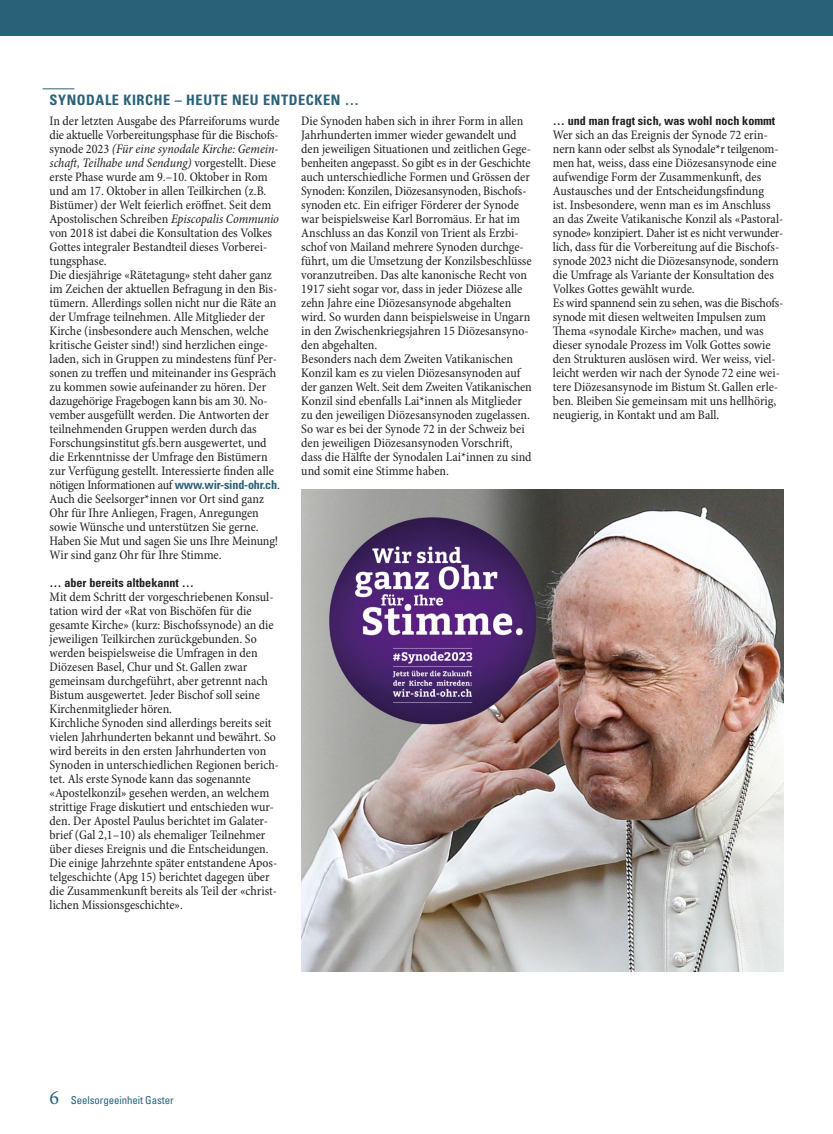
<style>
.page{position:relative;width:833px;height:1134px;background:#fff}
.page>*{position:absolute;margin:0;border:0;box-sizing:border-box;transform-origin:0 0}
.t1{font:700 condensed 14.38px "Univers LT Std";letter-spacing:.04em;color:#296179}
.t2{font:condensed 13.12px/14px "Minion Pro";color:#231f20}
.t3{font:700 condensed 12.12px "Univers LT Std";color:#231f20}
.t4{font:condensed 10.88px "Univers LT Std";letter-spacing:-.01em;color:#296179}
.s1{font-style:italic}
.s2{font-family:"Univers LT Std";font-weight:700;font-size:12.12px;color:#296179}
.s3{font-family:"Minion Pro";font-stretch:normal;font-size:20px}
</style>
<div class="page">
<div style="left:0;top:0;width:833px;height:35px;background:#296179"></div>
<hr style="left:43px;top:89px;width:31px;height:1px;background:#296179">
<img style="left:301px;top:490px;width:482px;height:482px">
<p class="t1" style="left:50px;top:91px;width:311px">SYNODALE KIRCHE – HEUTE NEU ENTDECKEN …</p>
<p class="t2" style="left:50px;top:114px;width:232px">In der letzten Ausgabe des Pfarreiforums wurde die aktuelle Vorbereitungsphase für die Bischofs&shy;synode 2023 <span class="s1">(Für eine synodale Kirche: Gemein&shy;schaft, Teilhabe und Sendung)</span> vorgestellt. Diese erste Phase wurde am 9.–10. Oktober in Rom und am 17. Oktober in allen Teilkirchen (z.B.<br>Bistümer) der Welt feierlich eröffnet. Seit dem Apostolischen Schreiben <span class="s1">Episcopalis Communio </span>von 2018 ist dabei die Konsultation des Volkes Gottes integraler Bestandteil dieses Vorberei&shy;tungsphase.<br>Die diesjährige «Rätetagung» steht daher ganz im Zeichen der aktuellen Befragung in den Bis&shy;tümern. Allerdings sollen nicht nur die Räte an der Umfrage teilnehmen. Alle Mitglieder der Kirche (insbesondere auch Menschen, welche kritische Geister sind!) sind herzlichen einge&shy;laden, sich in Gruppen zu mindestens fünf Per&shy;sonen zu treffen und miteinander ins Gespräch zu kommen sowie aufeinander zu hören. Der dazugehörige Fragebogen kann bis am 30. No&shy;vember ausgefüllt werden. Die Antworten der teilnehmenden Gruppen werden durch das Forschungsinstitut gfs.bern ausgewertet, und die Erkenntnisse der Umfrage den Bistümern zur Verfügung gestellt. Interessierte finden alle nötigen Informationen auf <span class="s2">www.wir-sind-ohr.ch</span>.<br>Auch die Seelsorger*innen vor Ort sind ganz Ohr für Ihre Anliegen, Fragen, Anregungen sowie Wünsche und unterstützen Sie gerne.<br>Haben Sie Mut und sagen Sie uns Ihre Meinung!<br>Wir sind ganz Ohr für Ihre Stimme.</p>
<p class="t3" style="left:50px;top:575px;width:146px">… aber bereits altbekannt …</p>
<p class="t2" style="left:50px;top:590px;width:231px">Mit dem Schritt der vorgeschriebenen Konsul&shy;tation wird der «Rat von Bischöfen für die gesamte Kirche» (kurz: Bischofssynode) an die jeweiligen Teilkirchen zurückgebunden. So werden beispielsweise die Umfragen in den Diözesen Basel, Chur und St.Gallen zwar gemeinsam durchgeführt, aber getrennt nach Bistum ausgewertet. Jeder Bischof soll seine Kirchenmitglieder hören.<br>Kirchliche Synoden sind allerdings bereits seit vielen Jahrhunderten bekannt und bewährt. So wird bereits in den ersten Jahrhunderten von Synoden in unterschiedlichen Regionen berich&shy;tet. Als erste Synode kann das sogenannte «Apostelkonzil» gesehen werden, an welchem strittige Frage diskutiert und entschieden wur&shy;den. Der Apostel Paulus berichtet im Galater&shy;brief (Gal 2,1–10) als ehemaliger Teilnehmer über dieses Ereignis und die Entscheidungen.<br>Die einige Jahrzehnte später entstandene Apos&shy;telgeschichte (Apg 15) berichtet dagegen über die Zusammenkunft bereits als Teil der «christ&shy;lichen Missionsgeschichte».</p>
<p class="t2" style="left:301px;top:114px;width:232px">Die Synoden haben sich in ihrer Form in allen Jahrhunderten immer wieder gewandelt und den jeweiligen Situationen und zeitlichen Gege&shy;benheiten angepasst. So gibt es in der Geschichte auch unterschiedliche Formen und Grössen der Synoden: Konzilen, Diözesansynoden, Bischofs&shy;synoden etc. Ein eifriger Förderer der Synode war beispielsweise Karl Borromäus. Er hat im Anschluss an das Konzil von Trient als Erzbi&shy;schof von Mailand mehrere Synoden durchge&shy;führt, um die Umsetzung der Konzilsbeschlüsse voranzutreiben. Das alte kanonische Recht von 1917 sieht sogar vor, dass in jeder Diözese alle zehn Jahre eine Diözesansynode abgehalten wird. So wurden dann beispielsweise in Ungarn in den Zwischenkriegsjahren 15 Diözesansyno&shy;den abgehalten.<br>Besonders nach dem Zweiten Vatikanischen Konzil kam es zu vielen Diözesansynoden auf der ganzen Welt. Seit dem Zweiten Vatikanischen Konzil sind ebenfalls Lai*innen als Mitglieder zu den jeweiligen Diözesansynoden zugelassen.<br>So war es bei der Synode 72 in der Schweiz bei den jeweiligen Diözesansynoden Vorschrift, dass die Hälfte der Synodalen Lai*innen zu sind und somit eine Stimme haben.</p>
<p class="t3" style="left:553px;top:113px;width:224px">… und man fragt sich, was wohl noch kommt</p>
<p class="t2" style="left:553px;top:128px;width:232px">Wer sich an das Ereignis der Synode 72 erin&shy;nern kann oder selbst als Synodale*r teilgenom&shy;men hat, weiss, dass eine Diözesansynode eine aufwendige Form der Zusammenkunft, des Austausches und der Entscheidungsfindung<br>ist. Insbesondere, wenn man es im Anschluss an das Zweite Vatikanische Konzil als «Pastoral&shy;synode» konzipiert. Daher ist es nicht verwunder&shy;lich, dass für die Vorbereitung auf die Bischofs&shy;synode 2023 nicht die Diözesansynode, sondern die Umfrage als Variante der Konsultation des Volkes Gottes gewählt wurde.<br>Es wird spannend sein zu sehen, was die Bischofs&shy;synode mit diesen weltweiten Impulsen zum Thema «synodale Kirche» machen, und was dieser synodale Prozess im Volk Gottes sowie den Strukturen auslösen wird. Wer weiss, viel&shy;leicht werden wir nach der Synode 72 eine wei&shy;tere Diözesansynode im Bistum St.Gallen erle&shy;ben. Bleiben Sie gemeinsam mit uns hellhörig, neugierig, in Kontakt und am Ball.</p>
<p class="t4" style="left:50px;top:1094px;width:126px"><span class="s3">6</span> Seelsorgeeinheit Gaster</p>
</div>
